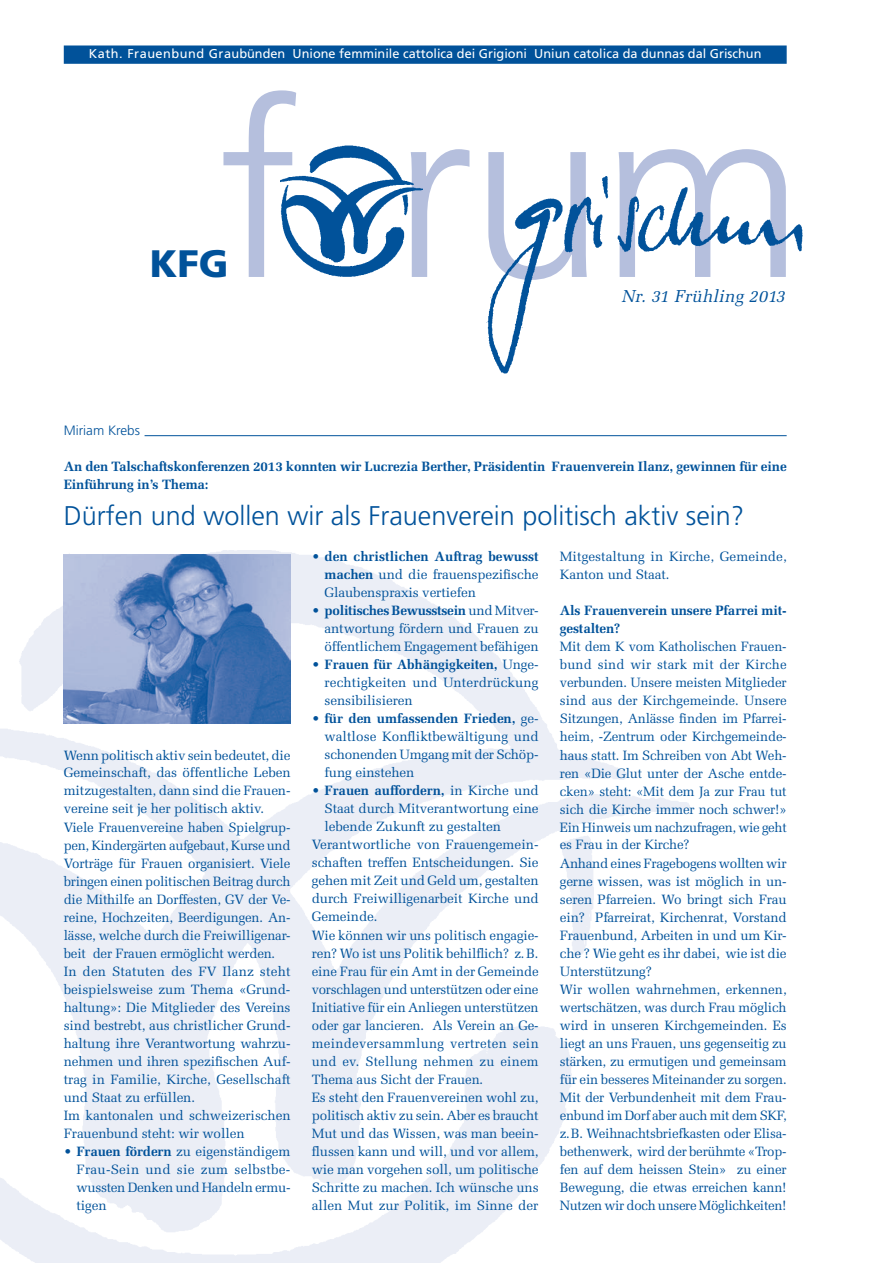
<style>
.page{position:relative;width:893px;height:1263px;background:#fff}
.page>*{position:absolute;margin:0;border:0;box-sizing:border-box;transform-origin:0 0}
.t1{font:300 244.8px "Frutiger";letter-spacing:-.02em;color:#b5bfdd}
.t2{font:900 38.25px "Frutiger";color:#01529a}
.t3{font:300 27px "Frutiger";color:#01529a}
.t4{font:italic 17.25px "Melior";letter-spacing:.01em;color:#01529a}
.t5{font:13.5px/18px "Melior";letter-spacing:-.01em;color:#01529a;text-align:justify}
.t6{font:700 13.5px/18px "Melior";letter-spacing:-.01em;color:#01529a}
.t7{font:13.5px "Melior";letter-spacing:.02em;color:#01529a}
.t8{font:13.5px "Melior";letter-spacing:.015em;color:#01529a}
.t9{font:300 13.5px "Frutiger";color:#01529a}
.t10{font:12.75px "Frutiger";color:#fff}
.s1{color:#fff}
.s2{font-weight:700}
.s3{font-weight:400}
</style>
<div class="page">
<img style="left:1px;top:550px;width:688px;height:713px">
<div style="left:64px;top:45px;width:723px;height:19px;background:#01529a;border:2px solid #01529a"></div>
<img style="left:280px;top:145px;width:142px;height:132px">
<hr style="left:145px;top:435px;width:642px;height:1px;background:#01529a">
<img style="left:487px;top:177px;width:315px;height:197px">
<img style="left:64px;top:555px;width:227px;height:168px">
<p class="t10" style="left:89px;top:46px;width:674px">Kath. Frauenbund Graubünden Unione femminile cattolica dei Grigioni Uniun catolica da dunnas dal Grischun</p>
<h1 class="t1" style="left:219px;top:54px;width:587px">f<span class="s1">o</span>rum</h1>
<h2 class="t2" style="left:150px;top:240px;width:80px">KFG</h2>
<p class="t9" style="left:64px;top:423px;width:78px">Miriam Krebs</p>
<p class="t4" style="left:621px;top:286px;width:165px">Nr. 31 Frühling 2013</p>
<p class="t6" style="left:64px;top:458px;width:724px">An den Talschaftskonferenzen 2013 konnten wir Lucrezia Berther, Präsidentin Frauenverein Ilanz, gewinnen für eine<br>Einführung in’s Thema:</p>
<h3 class="t3" style="left:64px;top:501px;width:682px">Dürfen und wollen wir als Frauenverein politisch aktiv sein?</h3>
<p class="t5" style="left:64px;top:746px;width:228px;text-align:left">Wenn politisch aktiv sein bedeutet, die Gemeinschaft, das öffentliche Leben mitzugestalten, dann sind die Frauen&shy;vereine seit je her politisch aktiv.<br>Viele Frauenvereine haben Spielgrup&shy;pen, Kindergärten aufgebaut, Kurse und Vorträge für Frauen organisiert. Viele bringen einen politischen Beitrag durch die Mithilfe an Dorffesten, GV der Ve&shy;reine, Hochzeiten, Beerdigungen. An&shy;lässe, welche durch die Freiwilligenar&shy;beit der Frauen ermöglicht werden.<br>In den Statuten des FV Ilanz steht beispielsweise zum Thema «Grund&shy;haltung»: Die Mitglieder des Vereins sind bestrebt, aus christlicher Grund&shy;haltung ihre Verantwortung wahrzu&shy;nehmen und ihren spezifischen Auf&shy;trag in Familie, Kirche, Gesellschaft und Staat zu erfüllen.<br>Im kantonalen und schweizerischen Frauenbund steht: wir wollen</p>
<p class="t5" style="left:77px;top:1142px;width:216px;text-indent:-13px">• <span class="s2">Frauen fördern</span> zu eigenständigem Frau-Sein und sie zum selbstbe&shy;wussten Denken und Handeln ermu&shy;tigen</p>
<p class="t5" style="left:325px;top:548px;width:216px;text-indent:-13px">• <span class="s2">den christlichen Auftrag bewusst machen</span> und die frauenspezifische Glaubenspraxis vertiefen</p>
<p class="t5" style="left:325px;top:602px;width:216px;text-indent:-13px">• <span class="s2">politisches Bewusstsein</span> und Mitver&shy;antwortung fördern und Frauen zu öffentlichem Engagement befähigen</p>
<p class="t5" style="left:325px;top:656px;width:216px;text-indent:-13px">• <span class="s2">Frauen für Abhängigkeiten,</span> Unge&shy;rechtigkeiten und Unterdrückung sensibilisieren</p>
<p class="t5" style="left:325px;top:710px;width:216px;text-indent:-13px">• <span class="s2">für den umfassenden Frieden,</span> ge&shy;waltlose Konfliktbewältigung und schonenden Umgang mit der Schöp&shy;fung einstehen</p>
<p class="t6" style="left:312px;top:782px;width:228px"><span class="s3">•</span> Frauen auffordern, <span class="s3">in Kirche und</span></p>
<p class="t5" style="left:325px;top:800px;width:216px">Staat durch Mitverantwortung eine</p>
<p class="t5" style="left:325px;top:818px;width:178px">lebende Zukunft zu gestalten</p>
<p class="t5" style="left:312px;top:836px;width:228px">Verantwortliche von Frauengemein-</p>
<p class="t5" style="left:312px;top:854px;width:228px">schaften treffen Entscheidungen. Sie</p>
<p class="t5" style="left:312px;top:872px;width:228px">gehen mit Zeit und Geld um, gestalten</p>
<p class="t5" style="left:312px;top:890px;width:228px">durch Freiwilligenarbeit Kirche und</p>
<p class="t5" style="left:312px;top:908px;width:67px">Gemeinde.</p>
<p class="t5" style="left:312px;top:926px;width:228px">Wie können wir uns politisch engagie-</p>
<p class="t5" style="left:312px;top:944px;width:228px">ren? Wo ist uns Politik behilflich? z.B.</p>
<p class="t5" style="left:312px;top:962px;width:228px">eine Frau für ein Amt in der Gemeinde</p>
<p class="t5" style="left:312px;top:980px;width:228px">vorschlagen und unterstützen oder eine</p>
<p class="t5" style="left:312px;top:998px;width:228px">Initiative für ein Anliegen unterstützen</p>
<p class="t5" style="left:312px;top:1016px;width:228px">oder gar lancieren. Als Verein an Ge-</p>
<p class="t7" style="left:312px;top:1035px;width:228px">meindeversammlung vertreten sein</p>
<p class="t8" style="left:312px;top:1053px;width:228px">und ev. Stellung nehmen zu einem</p>
<p class="t5" style="left:312px;top:1070px;width:173px">Thema aus Sicht der Frauen.</p>
<p class="t5" style="left:312px;top:1088px;width:228px">Es steht den Frauenvereinen wohl zu,</p>
<p class="t5" style="left:312px;top:1106px;width:228px">politisch aktiv zu sein. Aber es braucht</p>
<p class="t5" style="left:312px;top:1124px;width:228px">Mut und das Wissen, was man beein-</p>
<p class="t5" style="left:312px;top:1142px;width:228px">flussen kann und will, und vor allem,</p>
<p class="t5" style="left:312px;top:1160px;width:228px">wie man vorgehen soll, um politische</p>
<p class="t5" style="left:312px;top:1178px;width:228px">Schritte zu machen. Ich wünsche uns</p>
<p class="t5" style="left:312px;top:1196px;width:228px">allen Mut zur Politik, im Sinne der</p>
<p class="t5" style="left:560px;top:548px;width:228px">Mitgestaltung in Kirche, Gemeinde,<br>Kanton und Staat.</p>
<p class="t6" style="left:560px;top:602px;width:228px">Als Frauenverein unsere Pfarrei mit&shy;gestalten?</p>
<p class="t5" style="left:560px;top:638px;width:228px;text-align:left">Mit dem K vom Katholischen Frauen&shy;bund sind wir stark mit der Kirche verbunden. Unsere meisten Mitglieder sind aus der Kirchgemeinde. Unsere Sitzungen, Anlässe finden im Pfarrei&shy;heim, -Zentrum oder Kirchgemeinde&shy;haus statt. Im Schreiben von Abt Weh&shy;ren «Die Glut unter der Asche entde&shy;cken» steht: «Mit dem Ja zur Frau tut sich die Kirche immer noch schwer!» Ein Hinweis um nachzufragen, wie geht es Frau in der Kirche?<br>Anhand eines Fragebogens wollten wir gerne wissen, was ist möglich in un&shy;seren Pfarreien. Wo bringt sich Frau ein? Pfarreirat, Kirchenrat, Vorstand Frauenbund, Arbeiten in und um Kir&shy;che ? Wie geht es ihr dabei, wie ist die Unterstützung?<br>Wir wollen wahrnehmen, erkennen, wertschätzen, was durch Frau möglich wird in unseren Kirchgemeinden. Es liegt an uns Frauen, uns gegenseitig zu stärken, zu ermutigen und gemeinsam für ein besseres Miteinander zu sorgen.<br>Mit der Verbundenheit mit dem Frau&shy;enbund im Dorf aber auch mit dem SKF, z.B. Weihnachtsbriefkasten oder Elisa&shy;bethenwerk, wird der berühmte «Trop&shy;fen auf dem heissen Stein» zu einer Bewegung, die etwas erreichen kann!<br>Nutzen wir doch unsere Möglichkeiten!</p>
</div>
